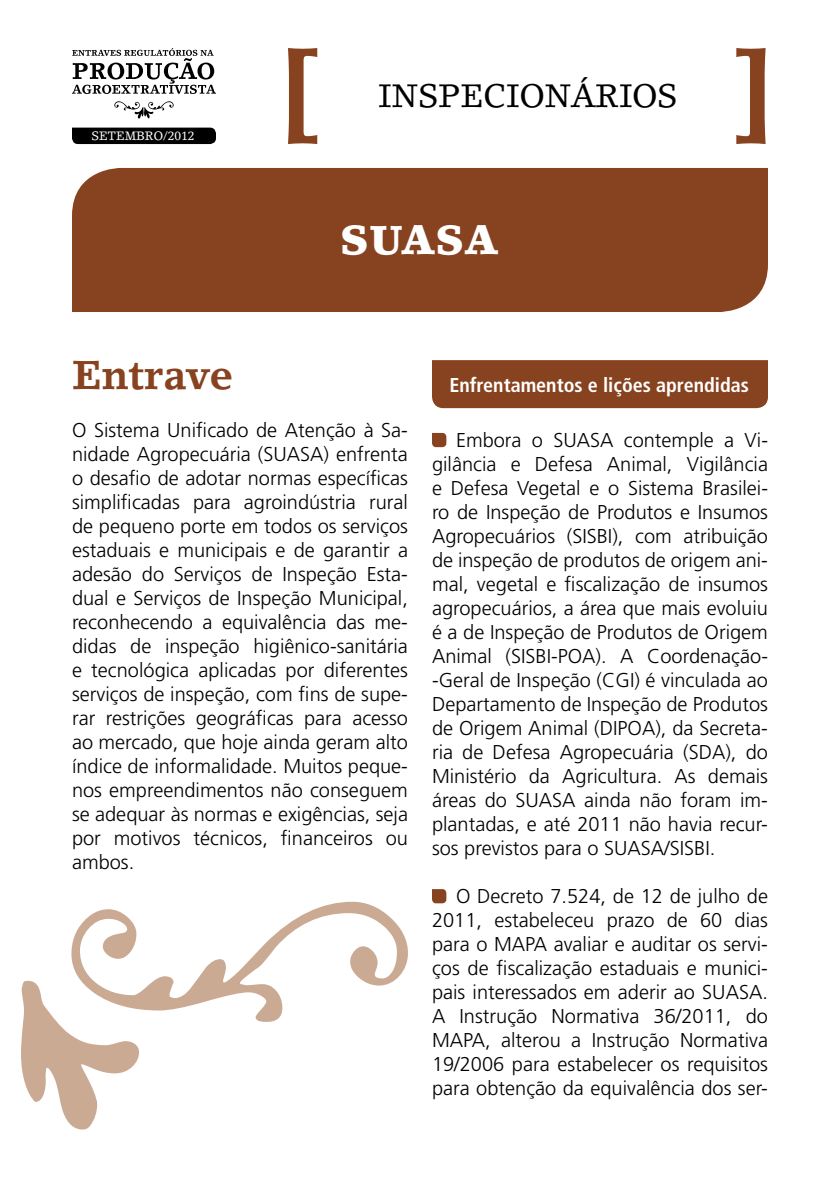
<style>
.page{position:relative;width:840px;height:1191px;background:#fff}
.page>*{position:absolute;margin:0;border:0;box-sizing:border-box;transform-origin:0 0}
.t1{font:700 40px "Lino Letter Std";color:#874320}
.t2{font:900 40px "Lino Letter Std";color:#fff}
.t3{font:32px "Lino Letter Std";color:#000}
.t4{font:300 20px/24px "Frutiger";color:#000;text-align:justify}
.t5{font:700 condensed 20px "Frutiger";color:#fff}
.t6{font:12px "Lino Letter Std";color:#fff}
</style>
<div class="page">
<div style="left:72px;top:128px;width:144px;height:16px;background:#000"></div>
<svg style="left:72px;top:48px;width:144px;height:46px"></svg>
<svg style="left:114px;top:101px;width:59px;height:17px"></svg>
<svg style="left:432px;top:433px;width:14px;height:14px"></svg>
<svg style="left:432px;top:889px;width:14px;height:14px"></svg>
<div style="left:72px;top:168px;width:695px;height:144px;background:#874320"></div>
<div style="left:432px;top:360px;width:335px;height:48px;background:#874320"></div>
<svg style="left:21px;top:980px;width:118px;height:149px"></svg>
<svg style="left:71px;top:901px;width:337px;height:121px"></svg>
<svg style="left:288px;top:48px;width:29px;height:96px"></svg>
<svg style="left:736px;top:48px;width:29px;height:96px"></svg>
<p class="t6" style="left:91px;top:129px;width:104px">SETEMBRO/2012</p>
<h2 class="t3" style="left:378px;top:77px;width:300px">INSPECIONÁRIOS</h2>
<h1 class="t2" style="left:340px;top:216px;width:160px">SUASA</h1>
<h1 class="t1" style="left:72px;top:350px;width:163px">Entrave</h1>
<p class="t4" style="left:72px;top:418px;width:337px">O Sistema Unificado de Atenção à Sa&shy;nidade Agropecuária (SUASA) enfrenta o desafio de adotar normas específicas simplificadas para agroindústria rural de pequeno porte em todos os serviços estaduais e municipais e de garantir a adesão do Serviços de Inspeção Esta&shy;dual e Serviços de Inspeção Municipal, reconhecendo a equivalência das me&shy;didas de inspeção higiênico-sanitária e tecnológica aplicadas por diferentes serviços de inspeção, com fins de supe&shy;rar restrições geográficas para acesso ao mercado, que hoje ainda geram alto índice de informalidade. Muitos peque&shy;nos empreendimentos não conseguem se adequar às normas e exigências, seja por motivos técnicos, financeiros ou ambos.</p>
<p class="t5" style="left:449px;top:373px;width:301px">Enfrentamentos e lições aprendidas</p>
<p class="t4" style="left:432px;top:428px;width:337px;text-indent:24px">Embora o SUASA contemple a Vi&shy;gilância e Defesa Animal, Vigilância e Defesa Vegetal e o Sistema Brasilei&shy;ro de Inspeção de Produtos e Insumos Agropecuários (SISBI), com atribuição de inspeção de produtos de origem ani&shy;mal, vegetal e fiscalização de insumos agropecuários, a área que mais evoluiu é a de Inspeção de Produtos de Origem Animal (SISBI-POA). A Coordenação--Geral de Inspeção (CGI) é vinculada ao Departamento de Inspeção de Produtos de Origem Animal (DIPOA), da Secreta&shy;ria de Defesa Agropecuária (SDA), do Ministério da Agricultura. As demais áreas do SUASA ainda não foram im&shy;plantadas, e até 2011 não havia recur&shy;sos previstos para o SUASA/SISBI.</p>
<p class="t4" style="left:432px;top:884px;width:337px;text-indent:24px">O Decreto 7.524, de 12 de julho de 2011, estabeleceu prazo de 60 dias para o MAPA avaliar e auditar os servi&shy;ços de fiscalização estaduais e munici&shy;pais interessados em aderir ao SUASA.<br>A Instrução Normativa 36/2011, do MAPA, alterou a Instrução Normativa 19/2006 para estabelecer os requisitos para obtenção da equivalência dos ser-</p>
</div>
